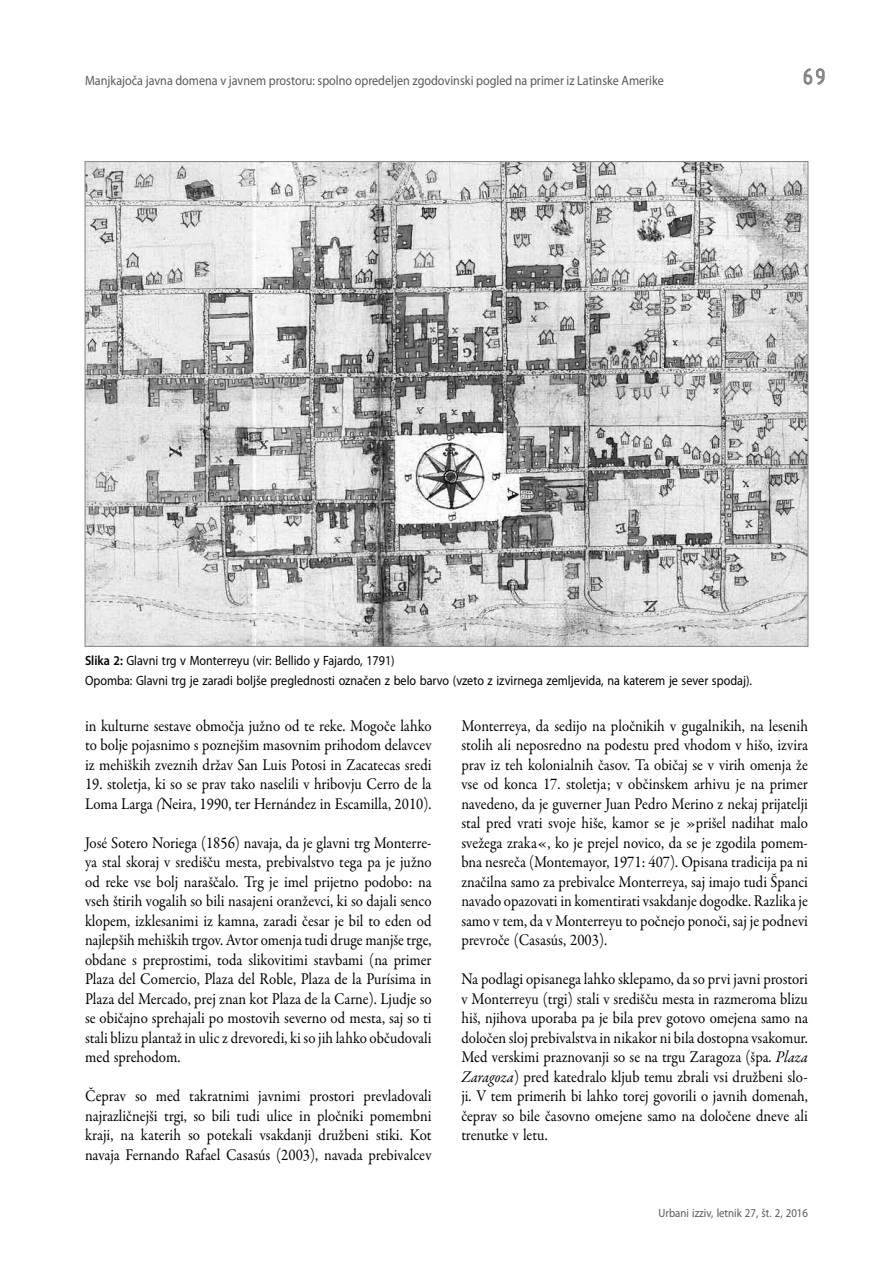
<style>
.page{position:relative;width:893px;height:1263px;background:#fff}
.page>*{position:absolute;margin:0;border:0;box-sizing:border-box;transform-origin:0 0}
.t1{font:24px "ISOCTEUR";color:#808285}
.t2{font:16.5px/19.5px "Garamond Premr Pro";color:#000;text-align:justify;scale:.9 1}
.t3{font:13.5px/20.7px "Myriad Pro";color:#000;scale:.9 1}
.t4{font:13.5px "Myriad Pro";color:#58595b;scale:.9 1}
.t5{font:12px "Myriad Pro";color:#58595b;scale:.9 1}
.s1{font-weight:600}
.s2{font-style:italic}
</style>
<div class="page">
<svg style="left:803px;top:68px;width:22px;height:17px"></svg>
<img style="left:87px;top:163px;width:719px;height:482px">
<p class="t4" style="left:85px;top:73px;width:645px">Manjkajoča javna domena v javnem prostoru: spolno opredeljen zgodovinski pogled na primer iz Latinske Amerike</p>
<h1 class="t1" style="left:799px;top:61px;width:31px">69</h1>
<p class="t3" style="left:85px;top:650px;width:742px"><span class="s1">Slika 2:</span> Glavni trg v Monterreyu (vir: Bellido y Fajardo, 1791)<br>Opomba: Glavni trg je zaradi boljše preglednosti označen z belo barvo (vzeto z izvirnega zemljevida, na katerem je sever spodaj).</p>
<p class="t2" style="left:85px;top:716px;width:387px">in kulturne sestave območja južno od te reke. Mogoče lahko to bolje pojasnimo s poznejšim masovnim prihodom delavcev iz mehiških zveznih držav San Luis Potosi in Zacatecas sredi</p>
<p class="t2" style="left:85px;top:775px;width:387px">19. stoletja, ki so se prav tako naselili v hribovju Cerro de la<br>Loma Larga <span class="s2">(</span>Neira, 1990, ter Hernández in Escamilla, 2010).</p>
<p class="t2" style="left:85px;top:833px;width:387px">José Sotero Noriega (1856) navaja, da je glavni trg Monterre&shy;ya stal skoraj v središču mesta, prebivalstvo tega pa je južno od reke vse bolj naraščalo. Trg je imel prijetno podobo: na vseh štirih vogalih so bili nasajeni oranževci, ki so dajali senco klopem, izklesanimi iz kamna, zaradi česar je bil to eden od najlepših mehiških trgov. Avtor omenja tudi druge manjše trge, obdane s preprostimi, toda slikovitimi stavbami (na primer Plaza del Comercio, Plaza del Roble, Plaza de la Purísima in Plaza del Mercado, prej znan kot Plaza de la Carne). Ljudje so se običajno sprehajali po mostovih severno od mesta, saj so ti stali blizu plantaž in ulic z drevoredi, ki so jih lahko občudovali med sprehodom.</p>
<p class="t2" style="left:85px;top:1087px;width:387px">Čeprav so med takratnimi javnimi prostori prevladovali najrazličnejši trgi, so bili tudi ulice in pločniki pomembni kraji, na katerih so potekali vsakdanji družbeni stiki. Kot navaja Fernando Rafael Casasús (2003), navada prebivalcev</p>
<p class="t2" style="left:461px;top:716px;width:387px">Monterreya, da sedijo na pločnikih v gugalnikih, na lesenih stolih ali neposredno na podestu pred vhodom v hišo, izvira prav iz teh kolonialnih časov. Ta običaj se v virih omenja že vse od konca 17. stoletja; v občinskem arhivu je na primer navedeno, da je guverner Juan Pedro Merino z nekaj prijatelji stal pred vrati svoje hiše, kamor se je »prišel nadihat malo svežega zraka«, ko je prejel novico, da se je zgodila pomem&shy;bna nesreča (Montemayor, 1971: 407). Opisana tradicija pa ni značilna samo za prebivalce Monterreya, saj imajo tudi Španci navado opazovati in komentirati vsakdanje dogodke. Razlika je samo v tem, da v Monterreyu to počnejo ponoči, saj je podnevi prevroče (Casasús, 2003).</p>
<p class="t2" style="left:461px;top:970px;width:387px">Na podlagi opisanega lahko sklepamo, da so prvi javni prostori v Monterreyu (trgi) stali v središču mesta in razmeroma blizu hiš, njihova uporaba pa je bila prev gotovo omejena samo na določen sloj prebivalstva in nikakor ni bila dostopna vsakomur.<br>Med verskimi praznovanji so se na trgu Zaragoza (špa. <span class="s2">Plaza Zaragoza</span>) pred katedralo kljub temu zbrali vsi družbeni slo&shy;ji. V tem primerih bi lahko torej govorili o javnih domenah, čeprav so bile časovno omejene samo na določene dneve ali trenutke v letu.</p>
<p class="t5" style="left:658px;top:1206px;width:168px">Urbani izziv, letnik 27, št. 2, 2016</p>
</div>
